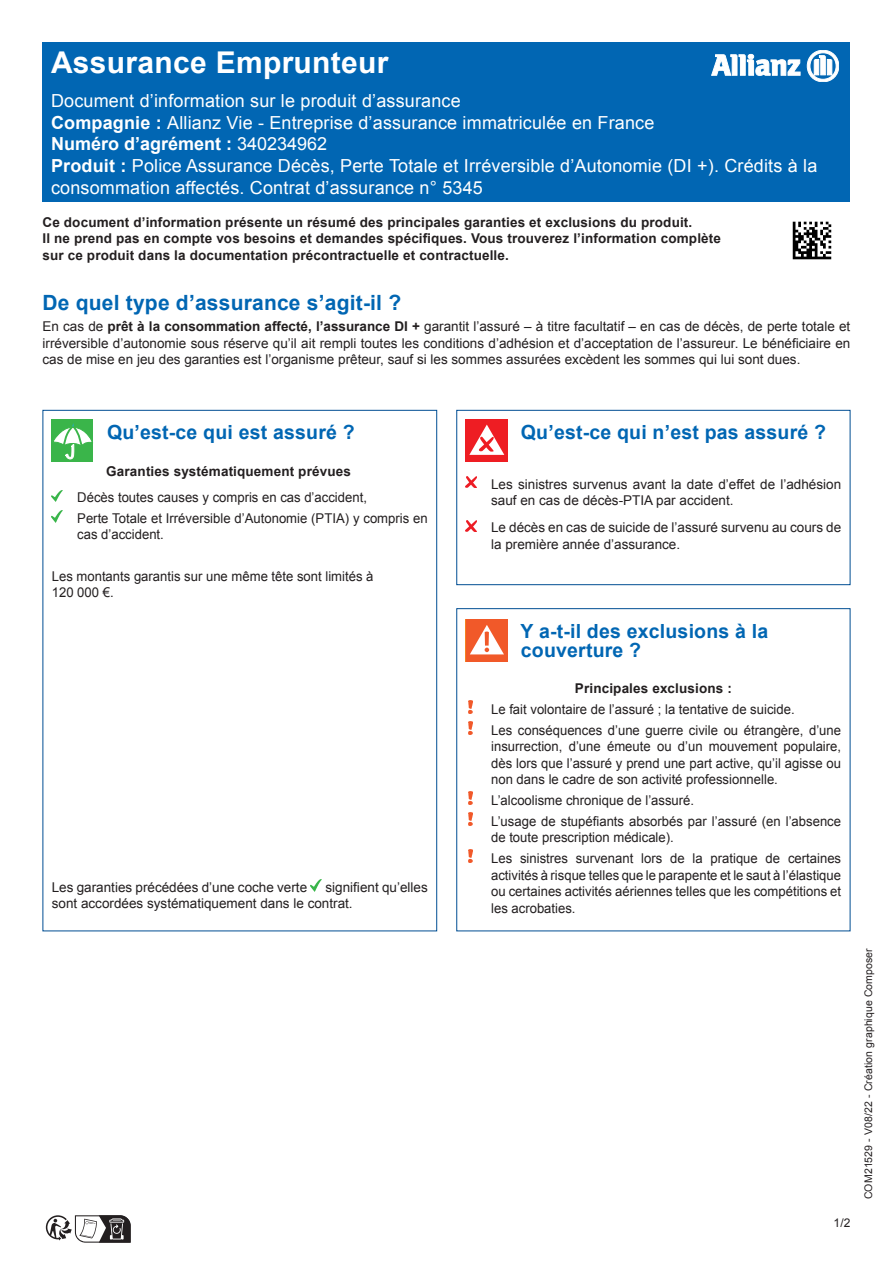
<style>
.page{position:relative;width:893px;height:1263px;background:#fff}
.page>*{position:absolute;margin:0;border:0;box-sizing:border-box;transform-origin:0 0}
.Titre_bandeau_de_la{font:700 30px "Arial";letter-spacing:.01em;color:#fff}
.Titre{font:700 21px "Arial";letter-spacing:.01em;color:#0166b3}
.Titre-2{font:700 19.5px/19.5px "Arial";letter-spacing:.01em;color:#0166b3}
.Titre_bandeau_de_la-2{font:18px/21.6px "Arial";letter-spacing:.01em;color:#fff}
.Titre_bandeau_de_la-3{font:700 18px "Arial";color:#fff}
.Texte{font:13.5px/16.5px "Arial";color:#231f20}
.Texte-2{font:700 13.5px/16.5px "Arial";letter-spacing:.01em;color:#231f20}
.Sous_titre_centré{font:700 13.5px "Arial";letter-spacing:.01em;color:#231f20}
.t1{font:12px "Arial";color:#231f20}
.t2{font:10.5px "Arial";letter-spacing:.01em;color:#231f20}
.s1{font-weight:700}
.s2{font-weight:400}
</style>
<div class="page">
<div style="left:43px;top:43px;width:807px;height:159px;background:#0166b3"></div>
<svg style="left:52px;top:490px;width:11px;height:12px"></svg>
<svg style="left:52px;top:511px;width:11px;height:12px"></svg>
<svg style="left:310px;top:880px;width:11px;height:12px"></svg>
<svg style="left:466px;top:477px;width:10px;height:10px"></svg>
<svg style="left:466px;top:520px;width:10px;height:11px"></svg>
<div style="left:456px;top:410px;width:394px;height:175px;border:1px solid #004e93"></div>
<svg style="left:469px;top:701px;width:3px;height:13px"></svg>
<img style="left:469px;top:721px;width:3px;height:14px">
<svg style="left:469px;top:792px;width:3px;height:13px"></svg>
<img style="left:469px;top:812px;width:3px;height:14px">
<svg style="left:469px;top:850px;width:3px;height:13px"></svg>
<div style="left:466px;top:619px;width:42px;height:42px;background:#f15929"></div>
<svg style="left:470px;top:625px;width:34px;height:29px"></svg>
<svg style="left:711px;top:54px;width:89px;height:22px"></svg>
<svg style="left:807px;top:50px;width:32px;height:32px"></svg>
<div style="left:52px;top:420px;width:41px;height:42px;background:#3ab54a"></div>
<svg style="left:54px;top:423px;width:38px;height:36px"></svg>
<div style="left:466px;top:419px;width:42px;height:43px;background:#ee1d23"></div>
<svg style="left:469px;top:425px;width:35px;height:30px"></svg>
<img style="left:792px;top:221px;width:40px;height:39px">
<svg style="left:45px;top:1215px;width:86px;height:28px"></svg>
<p class="Titre_bandeau_de_la" style="left:51px;top:43px;width:339px">Assurance Emprunteur</p>
<p class="Titre_bandeau_de_la-2" style="left:51px;top:90px;width:411px">Document d’information sur le produit d’assurance</p>
<p class="Titre_bandeau_de_la-2" style="left:51px;top:112px;width:605px"><span class="s1">Compagnie :</span> Allianz Vie - Entreprise d’assurance immatriculée en France</p>
<p class="Titre_bandeau_de_la-3" style="left:51px;top:132px;width:278px">Numéro d’agrément : <span class="s2">340234962</span></p>
<p class="Titre_bandeau_de_la-2" style="left:51px;top:155px;width:768px"><span class="s1">Produit :</span> Police Assurance Décès, Perte Totale et Irréversible d’Autonomie (DI +). Crédits à la consommation affectés. Contrat d’assurance n° 5345</p>
<p class="Texte-2" style="left:43px;top:214px;width:680px">Ce document d’information présente un résumé des principales garanties et exclusions du produit.<br>Il ne prend pas en compte vos besoins et demandes spécifiques. Vous trouverez l’information complète sur ce produit dans la documentation précontractuelle et contractuelle.</p>
<p class="Titre" style="left:43px;top:289px;width:360px">De quel type d’assurance s’agit-il ?</p>
<p class="Texte" style="left:43px;top:318px;width:809px;text-align:justify">En cas de <span class="s1">prêt à la consommation affecté, l’assurance DI +</span> garantit l’assuré – à titre facultatif – en cas de décès, de perte totale et irréversible d’autonomie sous réserve qu’il ait rempli toutes les conditions d’adhésion et d’acceptation de l’assureur. Le bénéficiaire en cas de mise en jeu des garanties est l’organisme prêteur, sauf si les sommes assurées excèdent les sommes qui lui sont dues.</p>
<p class="Titre-2" style="left:107px;top:423px;width:249px">Qu’est-ce qui est assuré ?</p>
<p class="Texte-2" style="left:106px;top:464px;width:246px">Garanties systématiquement prévues</p>
<p class="Texte" style="left:77px;top:489px;width:291px">Décès toutes causes y compris en cas d’accident,</p>
<p class="Texte" style="left:77px;top:510px;width:352px">Perte Totale et Irréversible d’Autonomie (PTIA) y compris en cas d’accident.</p>
<p class="Texte" style="left:52px;top:568px;width:323px">Les montants garantis sur une même tête sont limités à<br>120 000 €.</p>
<p class="Texte" style="left:52px;top:879px;width:378px;text-indent:274px">signifient qu’elles sont accordées systématiquement dans le contrat.</p>
<p class="Texte" style="left:52px;top:879px;width:257px">Les garanties précédées d’une coche verte</p>
<p class="Titre-2" style="left:521px;top:423px;width:307px">Qu’est-ce qui n’est pas assuré ?</p>
<p class="Texte" style="left:491px;top:476px;width:352px">Les sinistres survenus avant la date d’effet de l’adhésion sauf en cas de décès-PTIA par accident.</p>
<p class="Texte" style="left:491px;top:519px;width:352px">Le décès en cas de suicide de l’assuré survenu au cours de la première année d’assurance.</p>
<p class="Titre-2" style="left:521px;top:622px;width:249px">Y a-t-il des exclusions à la couverture ?</p>
<p class="Sous_titre_centré" style="left:575px;top:680px;width:158px">Principales exclusions :</p>
<p class="Texte" style="left:491px;top:701px;width:305px">Le fait volontaire de l’assuré ; la tentative de suicide.</p>
<p class="Texte" style="left:491px;top:722px;width:351px;text-align:justify">Les conséquences d’une guerre civile ou étrangère, d’une insurrection, d’une émeute ou d’un mouvement populaire, dès lors que l’assuré y prend une part active, qu’il agisse ou non dans le cadre de son activité professionnelle.</p>
<p class="Texte" style="left:491px;top:792px;width:205px">L’alcoolisme chronique de l’assuré.</p>
<p class="Texte" style="left:491px;top:813px;width:351px">L’usage de stupéfiants absorbés par l’assuré (en l’absence de toute prescription médicale).</p>
<p class="Texte" style="left:491px;top:850px;width:351px;text-align:justify">Les sinistres survenant lors de la pratique de certaines activités à risque telles que le parapente et le saut à l’élastique ou certaines activités aériennes telles que les compétitions et les acrobaties.</p>
<p class="t1" style="left:833px;top:1215px;width:18px">1/2</p>
<p class="t2" style="left:862px;top:1199px;width:253px;rotate:-90deg">COM21529 - V08/22 - Création graphique Composer</p>
</div>
